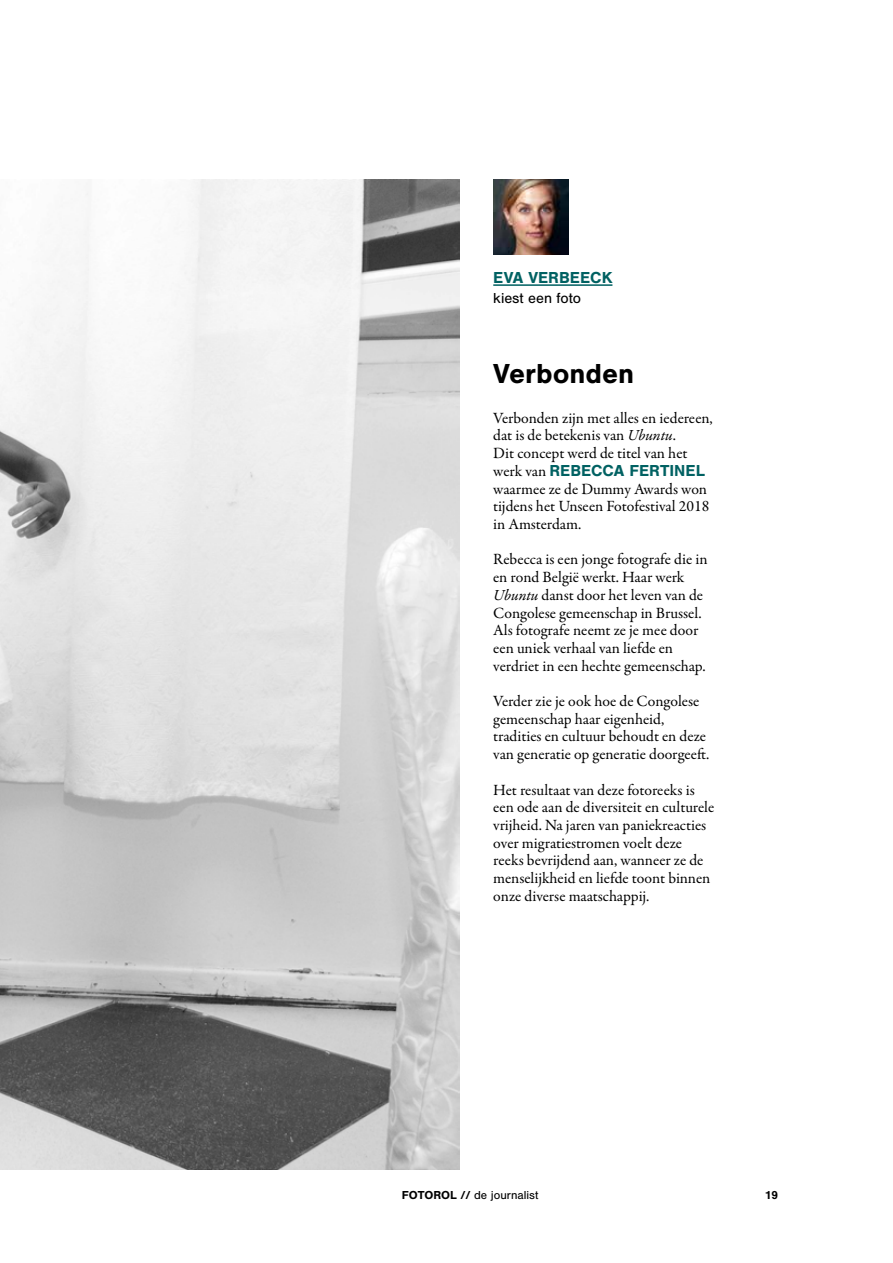
<style>
.page{position:relative;width:893px;height:1263px;background:#fff}
.page>*{position:absolute;margin:0;border:0;box-sizing:border-box;transform-origin:0 0}
.t1{font:700 28.5px "Nimbus San";color:#000}
.t2{font:700 16.5px "Nimbus San";color:#006162}
.t3{font:15.75px/17.7px "Garamond Premr Pro";color:#000}
.t4{font:15px "Nimbus San";color:#000}
.t5{font:12px "Nimbus San";color:#000}
.t6{font:700 12px "Nimbus San";color:#000}
.s1{font-style:italic;font-size:15.45px}
.s2{font-family:"Garamond Premr Pro";font-weight:400;font-size:15.75px;color:#000}
.s3{font-weight:700}
</style>
<div class="page">
<img style="left:493px;top:179px;width:76px;height:76px">
<img style="left:0;top:179px;width:459px;height:990px">
<hr style="left:493px;top:284px;width:119px;height:2px;background:#006162">
<p class="t2" style="left:493px;top:269px;width:121px">EVA VERBEECK</p>
<p class="t4" style="left:493px;top:290px;width:89px">kiest een foto</p>
<h1 class="t1" style="left:493px;top:357px;width:143px">Verbonden</h1>
<p class="t3" style="left:493px;top:409px;width:221px">Verbonden zijn met alles en iedereen, dat is de betekenis van <span class="s1">Ubuntu</span>.<br>Dit concept werd de titel van het</p>
<p class="t2" style="left:493px;top:461px;width:213px"><span class="s2">werk van</span> REBECCA FERTINEL</p>
<p class="t3" style="left:493px;top:480px;width:218px">waarmee ze de Dummy Awards won tijdens het Unseen Fotofestival 2018 in Amsterdam.</p>
<p class="t3" style="left:493px;top:551px;width:216px">Rebecca is een jonge fotografe die in en rond België werkt. Haar werk <span class="s1">Ubuntu</span> danst door het leven van de Congolese gemeenschap in Brussel.<br>Als fotografe neemt ze je mee door een uniek verhaal van liefde en verdriet in een hechte gemeenschap.</p>
<p class="t3" style="left:493px;top:693px;width:218px">Verder zie je ook hoe de Congolese gemeenschap haar eigenheid, tradities en cultuur behoudt en deze van generatie op generatie doorgeeft.</p>
<p class="t3" style="left:493px;top:781px;width:223px">Het resultaat van deze fotoreeks is een ode aan de diversiteit en culturele vrijheid. Na jaren van paniekreacties over migratiestromen voelt deze reeks bevrijdend aan, wanneer ze de menselijkheid en liefde toont binnen onze diverse maatschappij.</p>
<p class="t5" style="left:402px;top:1188px;width:138px"><span class="s3">FOTOROL //</span> de journalist</p>
<p class="t6" style="left:765px;top:1188px;width:15px">19</p>
</div>
